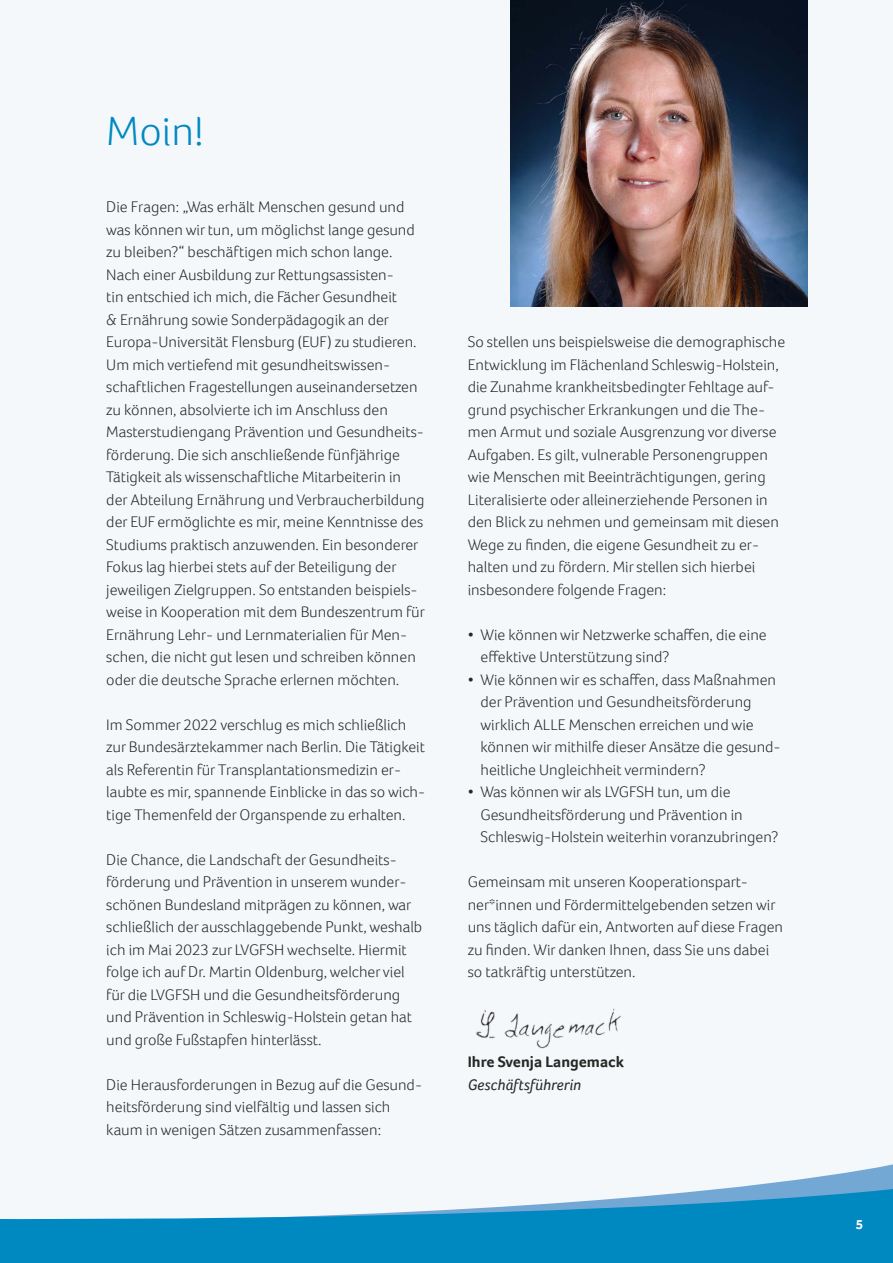
<style>
.page{position:relative;width:893px;height:1263px;background:#f5f8fb}
.page>*{position:absolute;margin:0;border:0;box-sizing:border-box;transform-origin:0 0}
.t1{font:300 42px "Foco";color:#0089c1}
.t2{font:300 15.75px/22.5px "Foco";color:#282827}
.t3{font:700 15.75px "Foco";color:#282827}
.t4{font:italic 15.75px "Foco";color:#282827}
.t5{font:700 13.5px "Foco";color:#fff}
</style>
<div class="page">
<svg style="left:738px;top:1164px;width:155px;height:23px"></svg>
<svg style="left:0;top:1187px;width:893px;height:76px;fill:#0089c1"></svg>
<img style="left:510px;top:0;width:298px;height:306px">
<img style="left:475px;top:1008px;width:146px;height:40px">
<p class="t1" style="left:106px;top:103px;width:99px">Moin!</p>
<p class="t2" style="left:106px;top:195px;width:320px">Die Fragen: „Was erhält Menschen gesund und was können wir tun, um möglichst lange gesund zu bleiben?“ beschäftigen mich schon lange.<br>Nach einer Ausbildung zur Rettungsassisten-<br>tin entschied ich mich, die Fächer Gesundheit<br>&amp; Ernährung sowie Sonderpädagogik an der Europa-Universität Flensburg (EUF) zu studieren.<br>Um mich vertiefend mit gesundheitswissen&shy;schaftlichen Fragestellungen auseinandersetzen zu können, absolvierte ich im Anschluss den Masterstudiengang Prävention und Gesundheits&shy;förderung. Die sich anschließende fünfjährige Tätigkeit als wissenschaftliche Mitarbeiterin in der Abteilung Ernährung und Verbraucherbildung der EUF ermöglichte es mir, meine Kenntnisse des Studiums praktisch anzuwenden. Ein besonderer Fokus lag hierbei stets auf der Beteiligung der jeweiligen Zielgruppen. So entstanden beispiels&shy;weise in Kooperation mit dem Bundeszentrum für Ernährung Lehr- und Lernmaterialien für Men&shy;schen, die nicht gut lesen und schreiben können oder die deutsche Sprache erlernen möchten.</p>
<p class="t2" style="left:106px;top:713px;width:320px">Im Sommer 2022 verschlug es mich schließlich zur Bundesärztekammer nach Berlin. Die Tätigkeit als Referentin für Transplantationsmedizin er&shy;laubte es mir, spannende Einblicke in das so wich&shy;tige Themenfeld der Organspende zu erhalten.</p>
<p class="t2" style="left:106px;top:848px;width:318px">Die Chance, die Landschaft der Gesundheits&shy;förderung und Prävention in unserem wunder&shy;schönen Bundesland mitprägen zu können, war schließlich der ausschlaggebende Punkt, weshalb ich im Mai 2023 zur LVGFSH wechselte. Hiermit folge ich auf Dr. Martin Oldenburg, welcher viel für die LVGFSH und die Gesundheitsförderung und Prävention in Schleswig-Holstein getan hat und große Fußstapfen hinterlässt.</p>
<p class="t2" style="left:106px;top:1073px;width:317px">Die Herausforderungen in Bezug auf die Gesund&shy;heitsförderung sind vielfältig und lassen sich kaum in wenigen Sätzen zusammenfassen:</p>
<p class="t2" style="left:468px;top:330px;width:319px">So stellen uns beispielsweise die demographische Entwicklung im Flächenland Schleswig-Holstein, die Zunahme krankheitsbedingter Fehltage auf&shy;grund psychischer Erkrankungen und die The&shy;men Armut und soziale Ausgrenzung vor diverse Aufgaben. Es gilt, vulnerable Personengruppen wie Menschen mit Beeinträchtigungen, gering Literalisierte oder alleinerziehende Personen in den Blick zu nehmen und gemeinsam mit diesen Wege zu finden, die eigene Gesundheit zu er&shy;halten und zu fördern. Mir stellen sich hierbei insbesondere folgende Fragen:</p>
<p class="t2" style="left:480px;top:623px;width:288px;text-indent:-13px">• Wie können wir Netzwerke schaffen, die eine effektive Unterstützung sind?</p>
<p class="t2" style="left:480px;top:668px;width:302px;text-indent:-13px">• Wie können wir es schaffen, dass Maßnahmen der Prävention und Gesundheitsförderung wirklich ALLE Menschen erreichen und wie können wir mithilfe dieser Ansätze die gesund&shy;heitliche Ungleichheit vermindern?</p>
<p class="t2" style="left:480px;top:780px;width:299px;text-indent:-13px">• Was können wir als LVGFSH tun, um die<br>Gesundheitsförderung und Prävention in<br>Schleswig-Holstein weiterhin voranzubringen?</p>
<p class="t2" style="left:468px;top:870px;width:317px">Gemeinsam mit unseren Kooperationspart&shy;ner*innen und Fördermittelgebenden setzen wir uns täglich dafür ein, Antworten auf diese Fragen zu finden. Wir danken Ihnen, dass Sie uns dabei so tatkräftig unterstützen.</p>
<p class="t3" style="left:468px;top:1051px;width:158px">Ihre Svenja Langemack</p>
<p class="t4" style="left:468px;top:1074px;width:115px">Geschäftsführerin</p>
<p class="t5" style="left:856px;top:1215px;width:9px">5</p>
</div>
